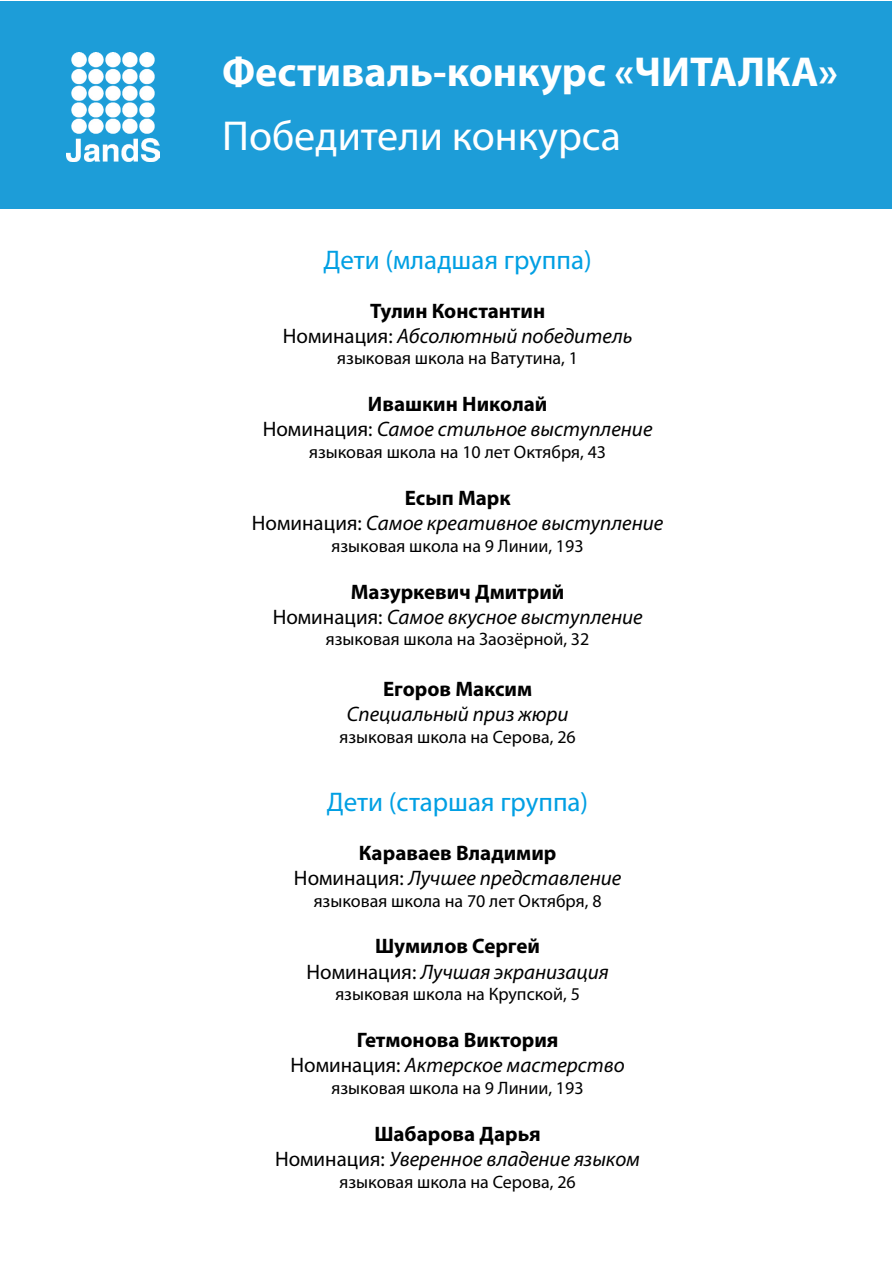
<style>
.page{position:relative;width:893px;height:1263px;background:#fff}
.page>*{position:absolute;margin:0;border:0;box-sizing:border-box;transform-origin:0 0}
.t1{font:700 42px "Myriad Pro";color:#fff}
.t2{font:42px "Myriad Pro";color:#fff}
.t3{font:27px "Myriad Pro";color:#009fe3}
.t4{font:italic 21px/25.2px "Myriad Pro";color:#000;text-align:center}
.t5{font:700 21px "Myriad Pro";color:#000}
.t6{font:18px "Myriad Pro";color:#000}
.s1{font-weight:700;font-style:normal}
.s2{font-style:normal}
</style>
<div class="page">
<div style="left:1px;top:1px;width:891px;height:207px;background:#1d9dd8"></div>
<img style="left:67px;top:53px;width:92px;height:109px">
<h1 class="t1" style="left:222px;top:44px;width:617px">Фестиваль-конкурс «ЧИТАЛКА»</h1>
<h1 class="t2" style="left:222px;top:110px;width:400px">Победители конкурса</h1>
<p class="t3" style="left:323px;top:243px;width:270px">Дети (младшая группа)</p>
<p class="t4" style="left:283px;top:298px;width:351px"><span class="s1">Тулин Константин<br></span><span class="s2">Номинация:</span> Абсолютный победитель</p>
<p class="t6" style="left:337px;top:347px;width:242px">языковая школа на Ватутина, 1</p>
<p class="t4" style="left:263px;top:391px;width:391px"><span class="s1">Ивашкин Николай<br></span><span class="s2">Номинация:</span> Самое стильное выступление</p>
<p class="t6" style="left:309px;top:441px;width:299px">языковая школа на 10 лет Октября, 43</p>
<p class="t4" style="left:252px;top:485px;width:413px"><span class="s1">Есып Марк<br></span><span class="s2">Номинация:</span> Самое креативное выступление</p>
<p class="t6" style="left:332px;top:535px;width:254px">языковая школа на 9 Линии, 193</p>
<p class="t4" style="left:273px;top:578px;width:371px"><span class="s1">Мазуркевич Дмитрий<br></span><span class="s2">Номинация:</span> Самое вкусное выступление</p>
<p class="t6" style="left:326px;top:628px;width:265px">языковая школа на Заозёрной, 32</p>
<p class="t5" style="left:383px;top:675px;width:151px">Егоров Максим</p>
<p class="t4" style="left:347px;top:701px;width:223px">Специальный приз жюри</p>
<p class="t6" style="left:339px;top:725px;width:238px">языковая школа на Серова, 26</p>
<p class="t3" style="left:327px;top:785px;width:263px">Дети (старшая группа)</p>
<p class="t4" style="left:294px;top:840px;width:329px"><span class="s1">Караваев Владимир<br></span><span class="s2">Номинация:</span> Лучшее представление</p>
<p class="t6" style="left:314px;top:889px;width:289px">языковая школа на 70 лет Октября, 8</p>
<p class="t4" style="left:306px;top:933px;width:304px"><span class="s1">Шумилов Сергей<br></span><span class="s2">Номинация:</span> Лучшая экранизация</p>
<p class="t6" style="left:335px;top:983px;width:246px">языковая школа на Крупской, 5</p>
<p class="t4" style="left:291px;top:1027px;width:336px"><span class="s1">Гетмонова Виктория<br></span><span class="s2">Номинация:</span> Актерское мастерство</p>
<p class="t6" style="left:332px;top:1077px;width:254px">языковая школа на 9 Линии, 193</p>
<p class="t4" style="left:275px;top:1121px;width:367px"><span class="s1">Шабарова Дарья<br></span><span class="s2">Номинация:</span> Уверенное владение языком</p>
<p class="t6" style="left:339px;top:1170px;width:238px">языковая школа на Серова, 26</p>
</div>
